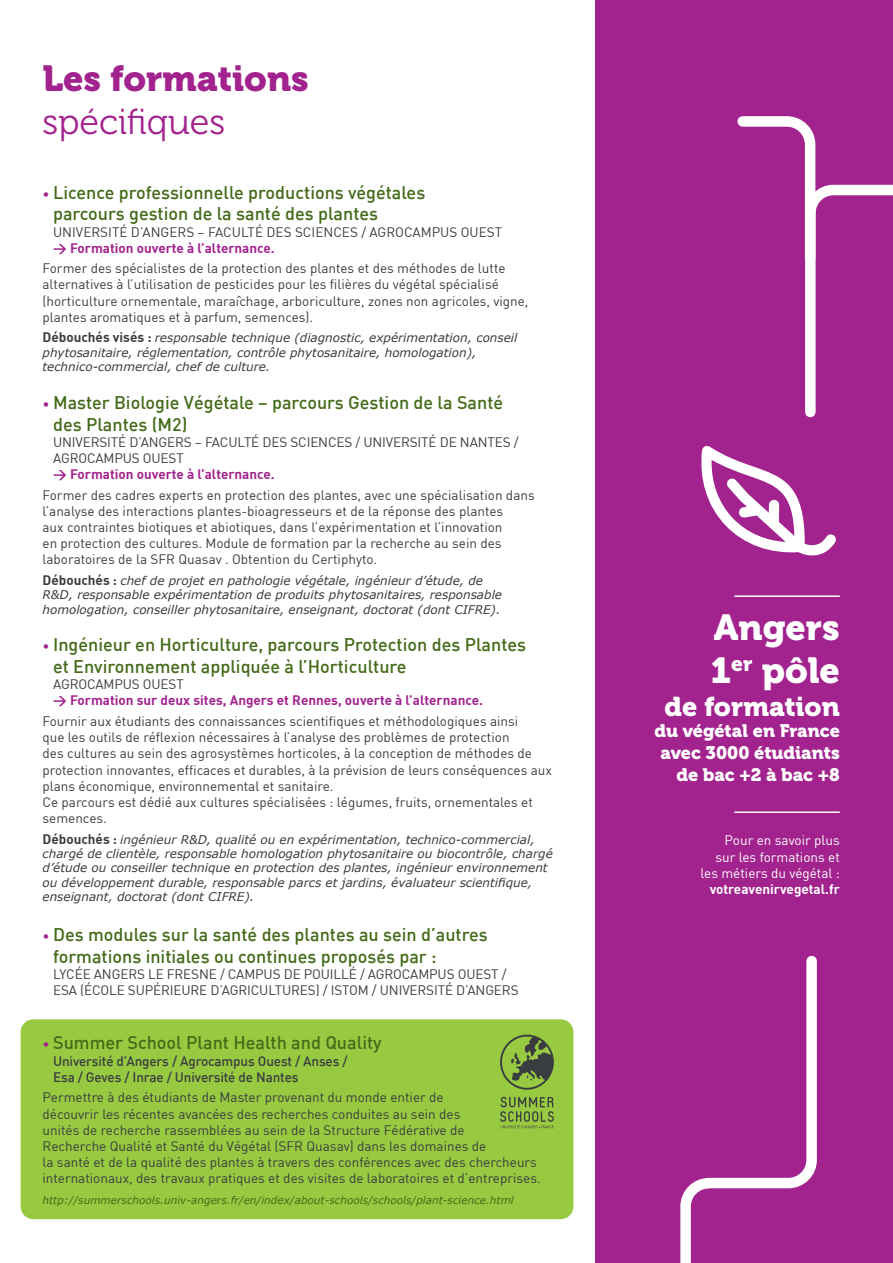
<style>
.page{position:relative;width:893px;height:1263px;background:#fff}
.page>*{position:absolute;margin:0;border:0;box-sizing:border-box;transform-origin:0 0}
.t1{font:36px "Museo 900";color:#a2238e}
.t2{font:36px/43.2px "Museo 900";color:#fff}
.t3{font:36px "Museo 300";color:#a2238e}
.t4{font:27px "Museo 900";color:#fff}
.t5{font:500 18px/21.6px "DIN";color:#446b19}
.t6{font:18px/21.6px "Museo 900";color:#fff;text-align:right}
.t7{font:13.5px/16.2px "DIN";color:#393d40}
.t8{font:700 13.5px "DIN";color:#a2238e}
.t9{font:500 13.5px/16.2px "DIN";letter-spacing:-.01em;color:#393d40}
.t10{font:13.5px/16.2px "DIN";color:#fff;text-align:right}
.t11{font:700 13.5px "DIN";color:#fff}
.t12{font:italic 12px/14.4px "Verdana";color:#393d40}
.t13{font:italic 10.5px "Verdana";color:#446b19}
.s1{font-weight:400;font-size:13.5px;color:#a2238e}
.s2{font-family:"DIN";font-weight:700;font-style:normal;font-size:13.5px}
</style>
<div class="page">
<div style="left:595px;top:0;width:298px;height:1263px;background:#a2238e"></div>
<svg style="left:701px;top:446px;width:135px;height:110px"></svg>
<svg style="left:737px;top:116px;width:156px;height:302px"></svg>
<svg style="left:680px;top:955px;width:137px;height:308px"></svg>
<div style="left:21px;top:1019px;width:552px;height:200px;background:#98ca41;border-radius:13px"></div>
<hr style="left:734px;top:595px;width:106px;height:2px;background:#fff">
<hr style="left:734px;top:811px;width:106px;height:2px;background:#fff">
<svg style="left:500px;top:1035px;width:54px;height:55px"></svg>
<svg style="left:500px;top:1097px;width:54px;height:31px"></svg>
<h1 class="t1" style="left:43px;top:58px;width:268px">Les formations</h1>
<h1 class="t3" style="left:43px;top:102px;width:184px">spécifiques</h1>
<h3 class="t5" style="left:53px;top:181px;width:374px;text-indent:-11px"><span class="s1">•</span> Licence professionnelle productions végétales parcours gestion de la santé des plantes</h3>
<p class="t7" style="left:53px;top:223px;width:451px">UNIVERSITÉ D’ANGERS – FACULTÉ DES SCIENCES / AGROCAMPUS OUEST</p>
<p class="t8" style="left:53px;top:239px;width:223px">&gt; Formation ouverte à l’alternance.</p>
<p class="t7" style="left:43px;top:260px;width:487px">Former des spécialistes de la protection des plantes et des méthodes de lutte alternatives à l’utilisation de pesticides pour les filières du végétal spécialisé (horticulture ornementale, maraîchage, arboriculture, zones non agricoles, vigne, plantes aromatiques et à parfum, semences).</p>
<p class="t12" style="left:43px;top:331px;width:476px"><span class="s2">Débouchés visés :</span> responsable technique (diagnostic, expérimentation, conseil phytosanitaire, réglementation, contrôle phytosanitaire, homologation), technico-commercial, chef de culture.</p>
<h3 class="t5" style="left:53px;top:391px;width:452px;text-indent:-11px"><span class="s1">•</span> Master Biologie Végétale – parcours Gestion de la Santé des Plantes (M2)</h3>
<p class="t7" style="left:53px;top:433px;width:467px">UNIVERSITÉ D’ANGERS – FACULTÉ DES SCIENCES / UNIVERSITÉ DE NANTES /<br>AGROCAMPUS OUEST</p>
<p class="t8" style="left:53px;top:465px;width:223px">&gt; Formation ouverte à l’alternance.</p>
<p class="t7" style="left:43px;top:486px;width:494px">Former des cadres experts en protection des plantes, avec une spécialisation dans l’analyse des interactions plantes-bioagresseurs et de la réponse des plantes<br>aux contraintes biotiques et abiotiques, dans l’expérimentation et l’innovation<br>en protection des cultures. Module de formation par la recherche au sein des laboratoires de la SFR Quasav . Obtention du Certiphyto.</p>
<p class="t12" style="left:43px;top:573px;width:461px"><span class="s2">Débouchés :</span> chef de projet en pathologie végétale, ingénieur d’étude, de<br>R&amp;D, responsable expérimentation de produits phytosanitaires, responsable homologation, conseiller phytosanitaire, enseignant, doctorat (dont CIFRE).</p>
<h3 class="t5" style="left:53px;top:633px;width:475px;text-indent:-11px"><span class="s1">•</span> Ingénieur en Horticulture, parcours Protection des Plantes et Environnement appliquée à l’Horticulture</h3>
<p class="t7" style="left:53px;top:676px;width:132px">AGROCAMPUS OUEST</p>
<p class="t8" style="left:53px;top:692px;width:431px">&gt; Formation sur deux sites, Angers et Rennes, ouverte à l’alternance.</p>
<p class="t7" style="left:43px;top:713px;width:511px">Fournir aux étudiants des connaissances scientifiques et méthodologiques ainsi<br>que les outils de réflexion nécessaires à l’analyse des problèmes de protection<br>des cultures au sein des agrosystèmes horticoles, à la conception de méthodes de protection innovantes, efficaces et durables, à la prévision de leurs conséquences aux plans économique, environnemental et sanitaire.<br>Ce parcours est dédié aux cultures spécialisées : légumes, fruits, ornementales et semences.</p>
<p class="t12" style="left:43px;top:832px;width:512px"><span class="s2">Débouchés :</span> ingénieur R&amp;D, qualité ou en expérimentation, technico-commercial, chargé de clientèle, responsable homologation phytosanitaire ou biocontrôle, chargé d’étude ou conseiller technique en protection des plantes, ingénieur environnement ou développement durable, responsable parcs et jardins, évaluateur scientifique, enseignant, doctorat (dont CIFRE).</p>
<h3 class="t5" style="left:53px;top:923px;width:436px;text-indent:-11px"><span class="s1">•</span> Des modules sur la santé des plantes au sein d’autres formations initiales ou continues proposés par :</h3>
<p class="t7" style="left:53px;top:966px;width:467px">LYCÉE ANGERS LE FRESNE / CAMPUS DE POUILLÉ / AGROCAMPUS OUEST /<br>ESA (ÉCOLE SUPÉRIEURE D’AGRICULTURES) / ISTOM / UNIVERSITÉ D’ANGERS</p>
<h3 class="t5" style="left:43px;top:1031px;width:341px"><span class="s1">•</span> Summer School Plant Health and Quality</h3>
<p class="t9" style="left:53px;top:1052px;width:296px">Université d’Angers / Agrocampus Ouest / Anses /<br>Esa / Geves / Inrae / Université de Nantes</p>
<p class="t7" style="left:43px;top:1089px;width:500px">Permettre à des étudiants de Master provenant du monde entier de<br>découvrir les récentes avancées des recherches conduites au sein des<br>unités de recherche rassemblées au sein de la Structure Fédérative de<br>Recherche Qualité et Santé du Végétal (SFR Quasav) dans les domaines de<br>la santé et de la qualité des plantes à travers des conférences avec des chercheurs internationaux, des travaux pratiques et des visites de laboratoires et d’entreprises.</p>
<p class="t13" style="left:43px;top:1194px;width:473px">http://summerschools.univ-angers.fr/en/index/about-schools/schools/plant-science.html</p>
<h1 class="t2" style="left:710px;top:606px;width:131px">Angers<br>1<sup>er</sup> pôle</h1>
<h2 class="t4" style="left:665px;top:691px;width:177px">de formation</h2>
<h3 class="t6" style="left:654px;top:720px;width:187px">du végétal en France avec 3000 étudiants de bac +2 à bac +8</h3>
<p class="t10" style="left:700px;top:832px;width:141px">Pour en savoir plus<br>sur les formations et les métiers du végétal :</p>
<p class="t11" style="left:710px;top:880px;width:132px">votreavenirvegetal.fr</p>
</div>
